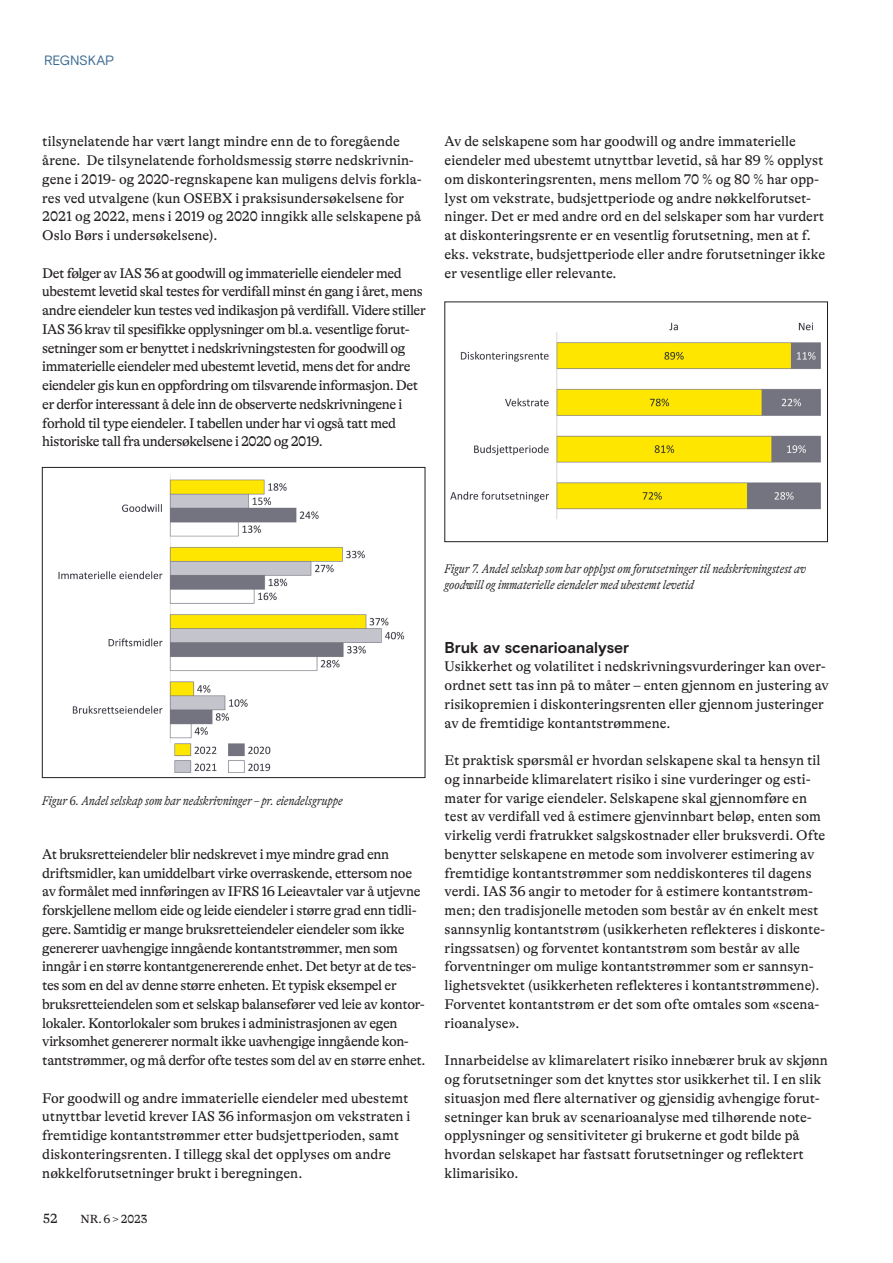
<style>
.page{position:relative;width:893px;height:1263px;background:#fff}
.page>*{position:absolute;margin:0;border:0;box-sizing:border-box;transform-origin:0 0}
.t1{font:700 15.75px "Basis Grotesque Pro";color:#231f20}
.t2{font:14.25px/18.8px "GT Alpina";letter-spacing:-.01em;color:#231f20}
.t3{font:14.25px/18.8px "GT Alpina";letter-spacing:-.03em;color:#231f20}
.t4{font:13.5px "Basis Grotesque Pro";color:#3e6c92}
.t5{font:13.5px "GT Alpina";color:#231f20}
.t6{font:italic 300 condensed 12.75px/15.8px "GT Alpina";color:#231f20}
.t7{font:12px "GT Alpina";letter-spacing:-.005em;color:#231f20}
</style>
<div class="page">
<img style="left:58px;top:474px;width:347px;height:299px">
<div style="left:42px;top:467px;width:383px;height:311px;border:1px solid #231f20"></div>
<img style="left:450px;top:322px;width:371px;height:197px">
<div style="left:445px;top:302px;width:383px;height:240px;border:1px solid #231f20"></div>
<p class="t4" style="left:44px;top:53px;width:18px">REGNSKAP</p>
<p class="t2" style="left:42px;top:132px;width:381px">tilsynelatende har vært langt mindre enn de to foregående årene. De tilsynelatende forholdsmessig større nedskrivnin&shy;gene i 2019- og 2020-regnskapene kan muligens delvis forkla&shy;res ved utvalgene (kun OSEBX i praksisundersøkelsene for 2021 og 2022, mens i 2019 og 2020 inngikk alle selskapene på Oslo Børs i undersøkelsene).</p>
<p class="t3" style="left:42px;top:264px;width:385px">Det følger av IAS 36 at goodwill og immaterielle eiendeler med ubestemt levetid skal testes for verdifall minst én gang i året, mens andre eiendeler kun testes ved indikasjon på verdifall. Videre stiller IAS 36 krav til spesifikke opplysninger om bl.a. vesentlige forut&shy;setninger som er benyttet i nedskrivningstesten for goodwill og immaterielle eiendeler med ubestemt levetid, mens det for andre eiendeler gis kun en oppfordring om tilsvarende informasjon. Det er derfor interessant å dele inn de observerte nedskrivningene i forhold til type eiendeler. I tabellen under har vi også tatt med historiske tall fra undersøkelsene i 2020 og 2019.</p>
<p class="t2" style="left:445px;top:132px;width:382px">Av de selskapene som har goodwill og andre immaterielle eiendeler med ubestemt utnyttbar levetid, så har 89 % opplyst om diskonteringsrenten, mens mellom 70 % og 80 % har opp&shy;lyst om vekstrate, budsjettperiode og andre nøkkelforutset&shy;ninger. Det er med andre ord en del selskaper som har vurdert at diskonteringsrente er en vesentlig forutsetning, men at f. eks. vekstrate, budsjettperiode eller andre forutsetninger ikke er vesentlige eller relevante.</p>
<p class="t6" style="left:445px;top:561px;width:363px">Figur 7. Andel selskap som har opplyst om forutsetninger til nedskrivningstest av goodwill og immaterielle eiendeler med ubestemt levetid</p>
<p class="t6" style="left:42px;top:793px;width:302px">Figur 6. Andel selskap som har nedskrivninger – pr. eiendelsgruppe</p>
<p class="t2" style="left:42px;top:845px;width:385px">At bruksretteiendeler blir nedskrevet i mye mindre grad enn driftsmidler, kan umiddelbart virke overraskende, ettersom noe av formålet med innføringen av IFRS 16 Leieavtaler var å utjevne forskjellene mellom eide og leide eiendeler i større grad enn tidli&shy;gere. Samtidig er mange bruksretteiendeler eiendeler som ikke genererer uavhengige inngående kontantstrømmer, men som inngår i en større kontantgenererende enhet. Det betyr at de tes&shy;tes som en del av denne større enheten. Et typisk eksempel er bruksretteiendelen som et selskap balansefører ved leie av kontor&shy;lokaler. Kontorlokaler som brukes i administrasjonen av egen virksomhet genererer normalt ikke uavhengige inngående kon&shy;tantstrømmer, og må derfor ofte testes som del av en større enhet.</p>
<p class="t2" style="left:42px;top:1089px;width:370px">For goodwill og andre immaterielle eiendeler med ubestemt utnyttbar levetid krever IAS 36 informasjon om vekstraten i fremtidige kontantstrømmer etter budsjettperioden, samt diskonteringsrenten. I tillegg skal det opplyses om andre nøkkelforutsetninger brukt i beregningen.</p>
<p class="t5" style="left:43px;top:1210px;width:16px">52</p>
<p class="t7" style="left:81px;top:1212px;width:68px">NR. 6 &gt; 2023</p>
<p class="t1" style="left:445px;top:638px;width:186px">Bruk av scenarioanalyser</p>
<p class="t2" style="left:445px;top:657px;width:386px">Usikkerhet og volatilitet i nedskrivningsvurderinger kan over&shy;ordnet sett tas inn på to måter – enten gjennom en justering av risikopremien i diskonteringsrenten eller gjennom justeringer av de fremtidige kontantstrømmene.</p>
<p class="t2" style="left:445px;top:751px;width:382px">Et praktisk spørsmål er hvordan selskapene skal ta hensyn til og innarbeide klimarelatert risiko i sine vurderinger og esti&shy;mater for varige eiendeler. Selskapene skal gjennomføre en test av verdifall ved å estimere gjenvinnbart beløp, enten som virkelig verdi fratrukket salgskostnader eller bruksverdi. Ofte benytter selskapene en metode som involverer estimering av fremtidige kontantstrømmer som neddiskonteres til dagens verdi. IAS 36 angir to metoder for å estimere kontantstrøm&shy;men; den tradisjonelle metoden som består av én enkelt mest sannsynlig kontantstrøm (usikkerheten reflekteres i diskonte&shy;ringssatsen) og forventet kontantstrøm som består av alle forventninger om mulige kontantstrømmer som er sannsyn&shy;lighetsvektet (usikkerheten reflekteres i kontantstrømmene).<br>Forventet kontantstrøm er det som ofte omtales som «scena&shy;rioanalyse».</p>
<p class="t2" style="left:445px;top:1051px;width:385px">Innarbeidelse av klimarelatert risiko innebærer bruk av skjønn og forutsetninger som det knyttes stor usikkerhet til. I en slik situasjon med flere alternativer og gjensidig avhengige forut&shy;setninger kan bruk av scenarioanalyse med tilhørende note&shy;opplysninger og sensitiviteter gi brukerne et godt bilde på hvordan selskapet har fastsatt forutsetninger og reflektert klimarisiko.</p>
</div>
